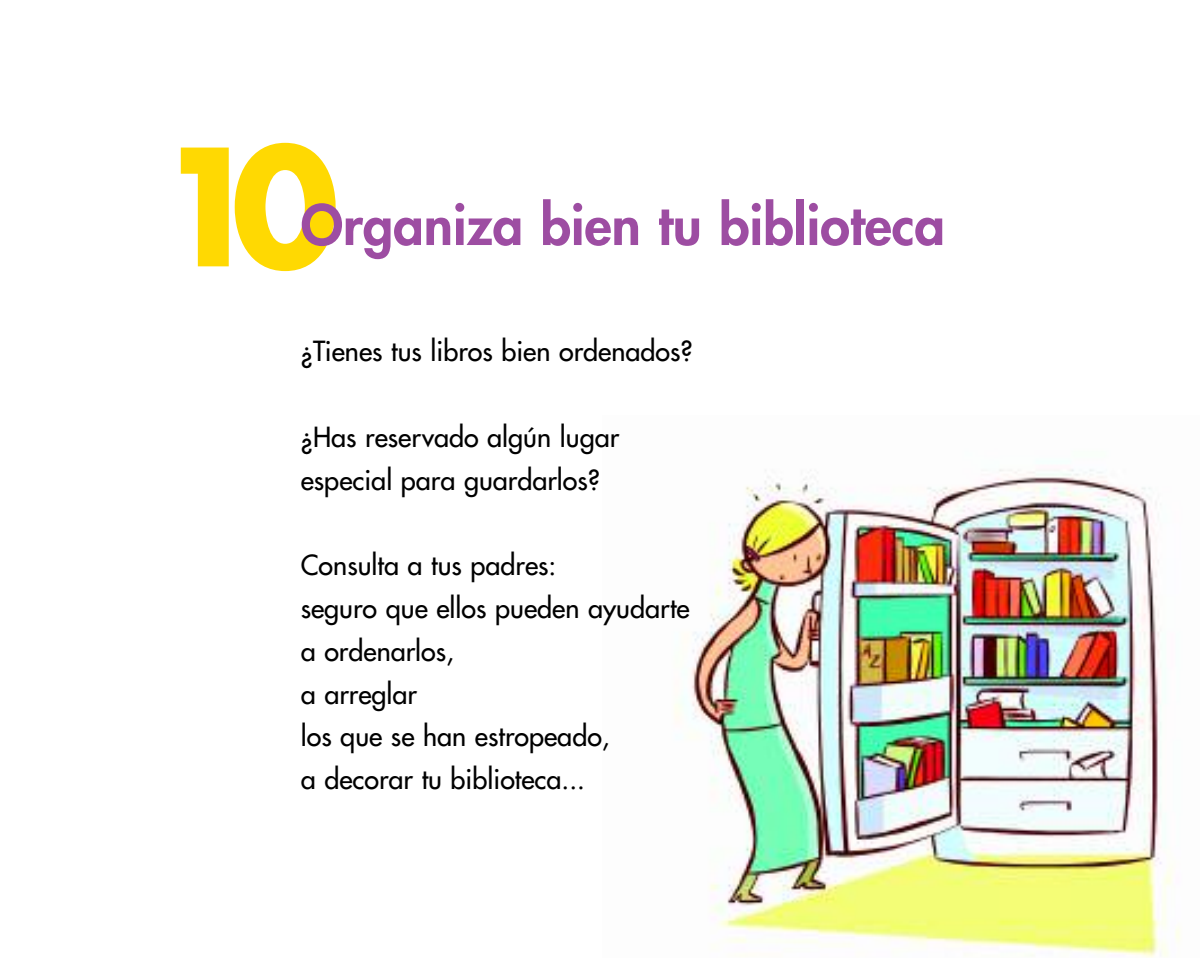
<style>
.page{position:relative;width:1200px;height:970px;background:#fff}
.page>*{position:absolute;margin:0;border:0;box-sizing:border-box;transform-origin:0 0}
.t1{font:700 157.5px "Futura";color:#ffd902}
.t2{font:800 54px "Futura";color:#9d4da2}
.t3{font:27px/42.8px "Futura";color:#000}
</style>
<div class="page">
<img style="left:674px;top:469px;width:506px;height:488px">
<h1 class="t1" style="left:155px;top:135px;width:185px">10</h1>
<h2 class="t2" style="left:301px;top:199px;width:645px">Organiza bien tu biblioteca</h2>
<p class="t3" style="left:301px;top:332px;width:393px">¿Tienes tus libros bien ordenados?</p>
<p class="t3" style="left:301px;top:417px;width:320px">¿Has reservado algún lugar especial para guardarlos?</p>
<p class="t3" style="left:301px;top:546px;width:390px">Consulta a tus padres:<br>seguro que ellos pueden ayudarte a ordenarlos,<br>a arreglar<br>los que se han estropeado,<br>a decorar tu biblioteca...</p>
</div>
